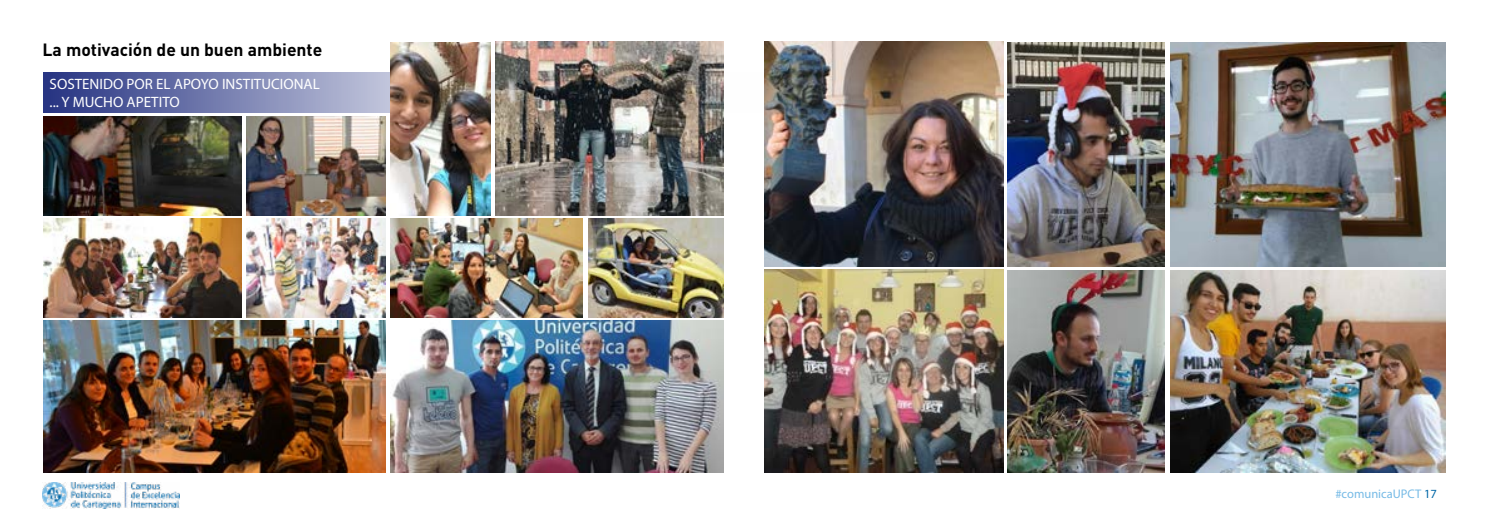
<style>
.page{position:relative;width:1489px;height:525px;background:#fff}
.page>*{position:absolute;margin:0;border:0;box-sizing:border-box;transform-origin:0 0}
.t1{font:700 17.5px "DIN Pro";color:#000}
.t2{font:15px/18px "Myriad Pro";color:#fff}
.t3{font:12.5px "Myriad Pro";color:#77bbe6}
.s1{color:#0067a7}
</style>
<div class="page">
<img style="left:43px;top:482px;width:137px;height:26px">
<img style="left:390px;top:320px;width:333px;height:152px">
<svg style="left:43px;top:72px;width:1403px;height:41px;background:#858cb7"></svg>
<img style="left:1007px;top:270px;width:157px;height:202px">
<img style="left:1169px;top:43px;width:276px;height:223px">
<img style="left:1007px;top:43px;width:157px;height:223px">
<img style="left:1170px;top:270px;width:275px;height:202px">
<img style="left:764px;top:42px;width:239px;height:224px">
<img style="left:495px;top:42px;width:228px;height:173px">
<img style="left:390px;top:43px;width:100px;height:172px">
<img style="left:43px;top:320px;width:342px;height:152px">
<img style="left:43px;top:219px;width:198px;height:98px">
<img style="left:246px;top:219px;width:139px;height:98px">
<img style="left:43px;top:117px;width:198px;height:98px">
<img style="left:246px;top:117px;width:139px;height:98px">
<img style="left:588px;top:219px;width:135px;height:98px">
<img style="left:390px;top:219px;width:192px;height:98px">
<img style="left:764px;top:270px;width:239px;height:202px">
<p class="t1" style="left:43px;top:35px;width:281px">La motivación de un buen ambiente</p>
<p class="t2" style="left:50px;top:74px;width:272px">SOSTENIDO POR EL APOYO INSTITUCIONAL ... Y MUCHO APETITO</p>
<p class="t3" style="left:1335px;top:486px;width:103px">#comunicaUPCT <span class="s1">17</span></p>
</div>
